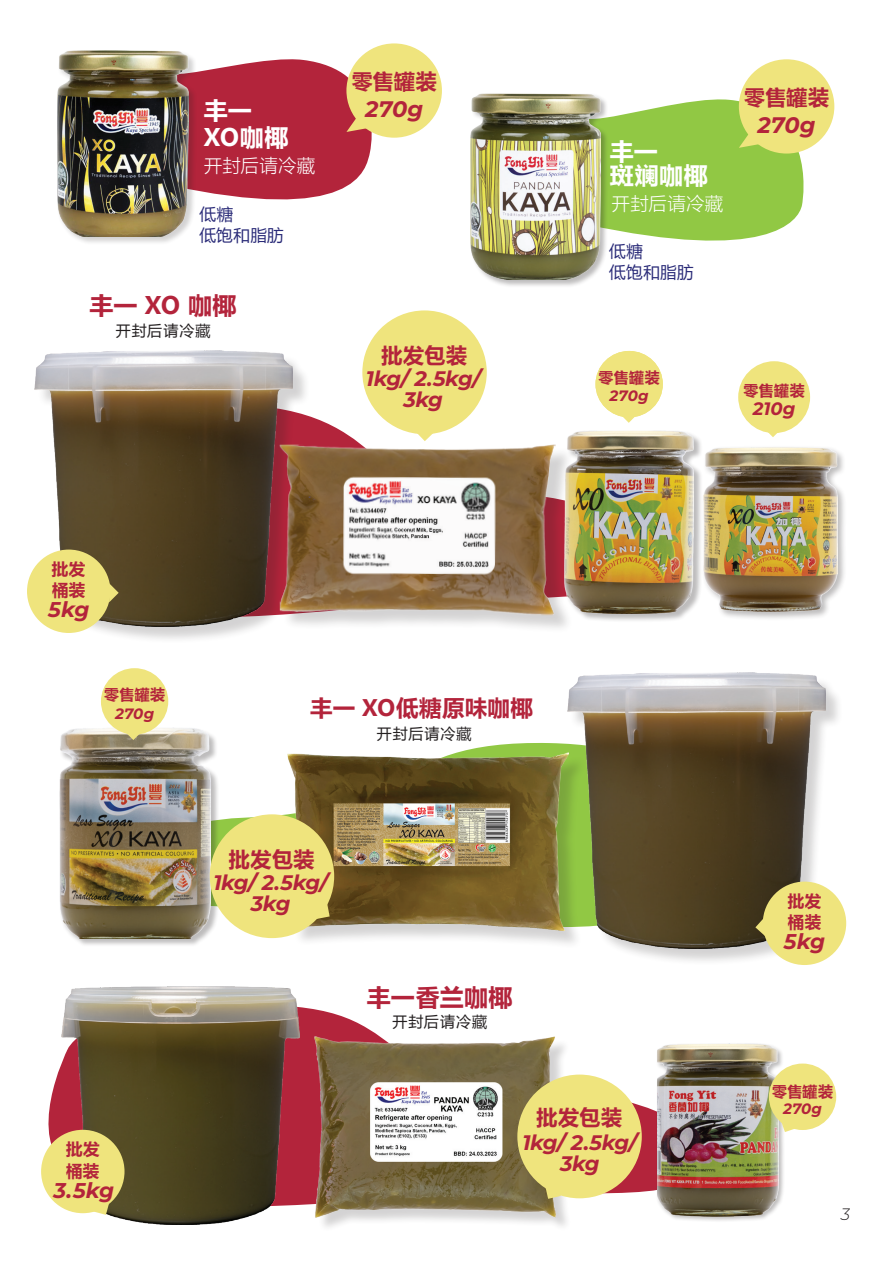
<style>
.page{position:relative;width:893px;height:1263px;background:#fff}
.page>*{position:absolute;margin:0;border:0;box-sizing:border-box;transform-origin:0 0}
.t1{font:700 24px/27px "Microsoft Ya Hei";letter-spacing:.02em;color:#fff}
.t2{font:700 24px "Microsoft Ya Hei";letter-spacing:.005em;color:#b3243b}
.t3{font:700 22.5px "Microsoft Ya Hei";letter-spacing:.015em;color:#b3243b}
.t4{font:italic 700 22.5px "Montserrat";letter-spacing:.005em;color:#b3243b}
.t5{font:italic 700 21.3px "Montserrat";letter-spacing:-.005em;color:#b3243b}
.t6{font:italic 700 21px/21px "Montserrat";letter-spacing:-.03em;color:#b3243b;text-align:center}
.t7{font:700 21px "Microsoft Ya Hei";letter-spacing:.025em;color:#b3243b}
.t8{font:300 18.45px "Microsoft Ya Hei";letter-spacing:.015em;color:#fff}
.t9{font:italic 700 18px "Montserrat";color:#b3243b}
.t10{font:16.5px/21.6px "Microsoft Ya Hei";letter-spacing:.025em;color:#2a2b78}
.t11{font:700 16.5px/21.6px "Microsoft Ya Hei";letter-spacing:.025em;color:#b3243b}
.t12{font:italic 300 16.5px "Montserrat";color:#231f20}
.t13{font:15px "Microsoft Ya Hei";letter-spacing:.065em;color:#231f20}
.t14{font:700 15px "Microsoft Ya Hei";letter-spacing:.025em;color:#b3243b}
.t15{font:italic 700 15px "Montserrat";letter-spacing:.015em;color:#b3243b}
</style>
<div class="page">
<svg style="left:311px;top:403px;width:336px;height:39px"></svg>
<div style="left:564px;top:430px;width:139px;height:193px;background:#231f20;opacity:.3"></div>
<img style="left:564px;top:430px;width:130px;height:184px">
<div style="left:701px;top:446px;width:146px;height:175px;background:#231f20;opacity:.3"></div>
<img style="left:703px;top:447px;width:135px;height:165px">
<div style="left:283px;top:447px;width:291px;height:187px;background:#231f20;opacity:.2"></div>
<img style="left:311px;top:442px;width:246px;height:175px">
<div style="left:37px;top:353px;width:274px;height:292px;background:#231f20;opacity:.2"></div>
<img style="left:35px;top:350px;width:258px;height:276px">
<svg style="left:198px;top:59px;width:176px;height:141px;background:#ba3a4e"></svg>
<div style="left:346px;top:43px;width:96px;height:95px;background:#efe47d;border-radius:50%"></div>
<svg style="left:609px;top:97px;width:204px;height:144px;background:#9fcf5c"></svg>
<div style="left:739px;top:59px;width:95px;height:95px;background:#efe47d;border-radius:50%"></div>
<div style="left:27px;top:549px;width:83px;height:84px;background:#efe47d;border-radius:50%"></div>
<svg style="left:109px;top:583px;width:10px;height:19px"></svg>
<svg style="left:415px;top:433px;width:19px;height:8px"></svg>
<div style="left:362px;top:310px;width:125px;height:124px;background:#efe47d;border-radius:50%"></div>
<svg style="left:621px;top:416px;width:16px;height:7px"></svg>
<div style="left:595px;top:351px;width:68px;height:66px;background:#efe47d;border-radius:50%"></div>
<svg style="left:766px;top:432px;width:15px;height:5px"></svg>
<div style="left:738px;top:361px;width:72px;height:72px;background:#efe47d;border-radius:50%"></div>
<svg style="left:219px;top:743px;width:348px;height:191px"></svg>
<div style="left:570px;top:675px;width:273px;height:292px;background:#231f20;opacity:.2"></div>
<img style="left:567px;top:672px;width:258px;height:276px">
<svg style="left:41px;top:1007px;width:616px;height:200px"></svg>
<img style="left:61px;top:987px;width:239px;height:237px">
<div style="left:317px;top:1039px;width:254px;height:194px;background:#231f20;opacity:.2"></div>
<img style="left:315px;top:1036px;width:240px;height:181px">
<div style="left:657px;top:1042px;width:128px;height:181px;background:#231f20;opacity:.3"></div>
<img style="left:658px;top:1043px;width:120px;height:173px">
<svg style="left:93px;top:1204px;width:16px;height:11px"></svg>
<div style="left:41px;top:1130px;width:84px;height:83px;background:#efe47d;border-radius:50%"></div>
<svg style="left:545px;top:1188px;width:16px;height:11px"></svg>
<div style="left:517px;top:1074px;width:125px;height:124px;background:#efe47d;border-radius:50%"></div>
<svg style="left:781px;top:1123px;width:13px;height:9px"></svg>
<div style="left:769px;top:1063px;width:67px;height:67px;background:#efe47d;border-radius:50%"></div>
<div style="left:57px;top:50px;width:141px;height:196px;background:#231f20;opacity:.2"></div>
<img style="left:57px;top:51px;width:132px;height:186px">
<div style="left:470px;top:93px;width:139px;height:195px;background:#231f20;opacity:.3"></div>
<img style="left:471px;top:93px;width:129px;height:186px">
<div style="left:59px;top:728px;width:160px;height:219px;background:#231f20;opacity:.3"></div>
<img style="left:60px;top:728px;width:151px;height:210px">
<div style="left:291px;top:755px;width:296px;height:195px;background:#231f20;opacity:.2"></div>
<img style="left:288px;top:752px;width:281px;height:178px">
<svg style="left:317px;top:903px;width:13px;height:16px"></svg>
<div style="left:210px;top:814px;width:124px;height:124px;background:#efe47d;border-radius:50%"></div>
<svg style="left:755px;top:917px;width:10px;height:19px"></svg>
<div style="left:763px;top:881px;width:83px;height:84px;background:#efe47d;border-radius:50%"></div>
<svg style="left:125px;top:734px;width:17px;height:6px"></svg>
<div style="left:101px;top:668px;width:67px;height:67px;background:#efe47d;border-radius:50%"></div>
<p class="t1" style="left:204px;top:96px;width:86px">丰一<br>XO咖椰</p>
<p class="t8" style="left:204px;top:153px;width:113px">开封后请冷藏</p>
<p class="t10" style="left:199px;top:202px;width:86px">低糖<br>低饱和脂肪</p>
<p class="t2" style="left:89px;top:288px;width:149px">丰一 XO 咖椰</p>
<p class="t13" style="left:116px;top:320px;width:96px">开封后请冷藏</p>
<p class="t7" style="left:352px;top:66px;width:87px">零售罐装</p>
<p class="t4" style="left:365px;top:93px;width:59px">270g</p>
<p class="t1" style="left:610px;top:138px;width:99px;line-height:24px">丰一<br>斑斓咖椰</p>
<p class="t8" style="left:611px;top:191px;width:113px">开封后请冷藏</p>
<p class="t10" style="left:609px;top:239px;width:86px">低糖<br>低饱和脂肪</p>
<p class="t7" style="left:744px;top:82px;width:87px">零售罐装</p>
<p class="t4" style="left:758px;top:109px;width:59px">270g</p>
<p class="t7" style="left:382px;top:341px;width:87px">批发包装</p>
<p class="t6" style="left:366px;top:367px;width:116px">1kg/ 2.5kg/<br>3kg</p>
<p class="t14" style="left:599px;top:367px;width:63px">零售罐装</p>
<p class="t15" style="left:610px;top:385px;width:41px">270g</p>
<p class="t14" style="left:744px;top:380px;width:63px">零售罐装</p>
<p class="t9" style="left:753px;top:396px;width:44px">210g</p>
<p class="t11" style="left:52px;top:557px;width:35px">批发桶装</p>
<p class="t5" style="left:48px;top:594px;width:43px">5kg</p>
<p class="t14" style="left:104px;top:684px;width:63px">零售罐装</p>
<p class="t15" style="left:115px;top:702px;width:41px">270g</p>
<p class="t11" style="left:66px;top:1137px;width:35px">批发桶装</p>
<p class="t5" style="left:53px;top:1174px;width:62px">3.5kg</p>
<p class="t3" style="left:310px;top:693px;width:225px">丰一 XO低糖原味咖椰</p>
<p class="t13" style="left:377px;top:724px;width:96px">开封后请冷藏</p>
<p class="t7" style="left:229px;top:845px;width:87px">批发包装</p>
<p class="t6" style="left:213px;top:871px;width:116px">1kg/ 2.5kg/<br>3kg</p>
<p class="t2" style="left:367px;top:981px;width:147px">丰一香兰咖椰</p>
<p class="t13" style="left:392px;top:1011px;width:96px">开封后请冷藏</p>
<p class="t7" style="left:537px;top:1102px;width:87px">批发包装</p>
<p class="t6" style="left:522px;top:1131px;width:116px">1kg/ 2.5kg/<br>3kg</p>
<p class="t11" style="left:788px;top:889px;width:35px">批发桶装</p>
<p class="t5" style="left:784px;top:926px;width:43px">5kg</p>
<p class="t14" style="left:772px;top:1081px;width:63px">零售罐装</p>
<p class="t15" style="left:783px;top:1098px;width:41px">270g</p>
<p class="t12" style="left:841px;top:1203px;width:11px">3</p>
</div>
